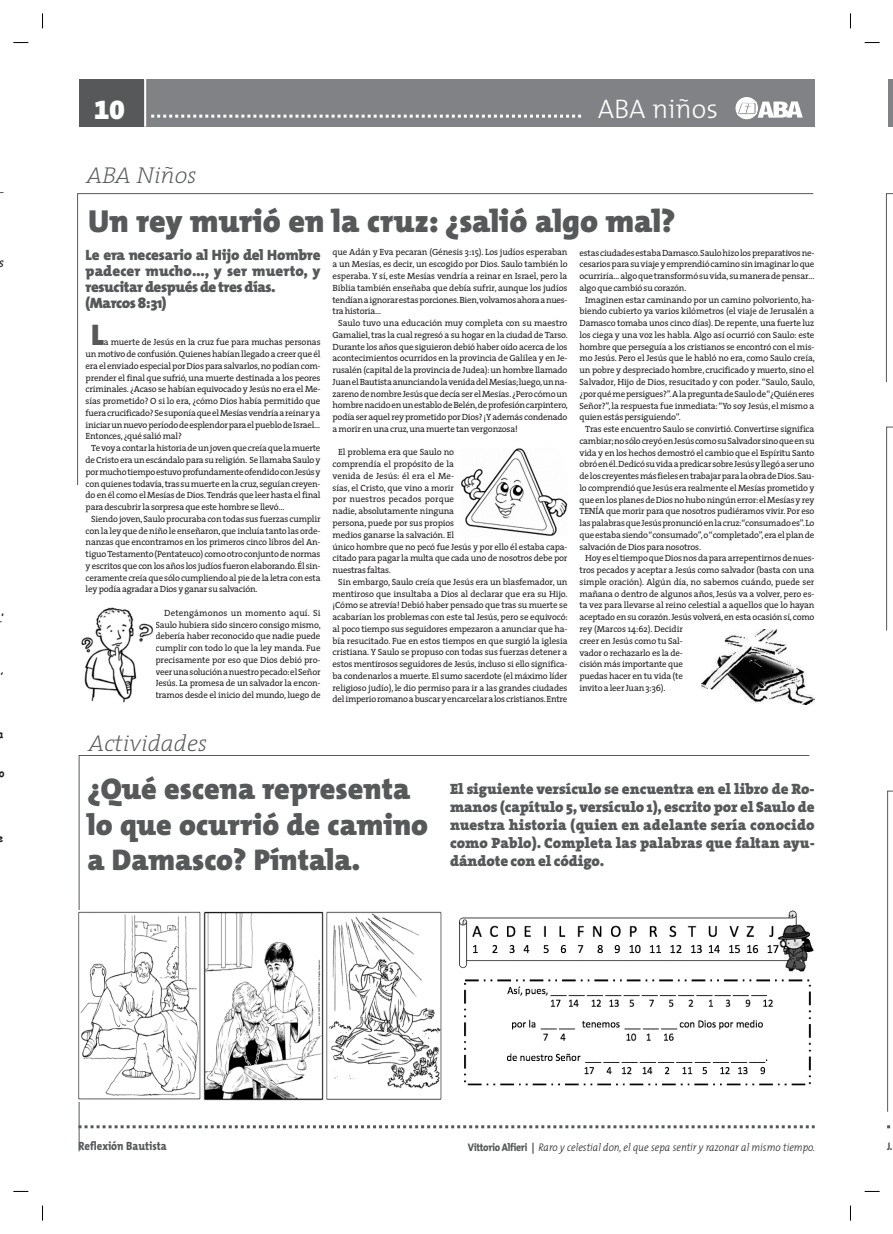
<style>
.page{position:relative;width:893px;height:1234px;background:#fff}
.page>*{position:absolute;margin:0;border:0;box-sizing:border-box;transform-origin:0 0}
.t1{font:900 32px "The Mix";color:#57585a}
.t2{font:900 30px/35px "The Mix";color:#57585a}
.t3{font:300 27px "The Mix";color:#fff}
.t4{font:27px "The Mix Black Expert";color:#fff}
.t5{font:italic 200 23px "The Serif";color:#57585a}
.t6{font:900 15px/18px "The Serif";color:#57585a;text-align:justify}
.t7{font:900 15px/16px "The Mix";letter-spacing:-.01em;color:#57585a}
.t8{font:italic 13px "The Serif";color:#231f20}
.t9{font:800 12px "The Mix";color:#57585a;scale:.89 1}
.t10{font:italic 300 11px "The Mix";color:#231f20;scale:.89 1}
.t11{font:700 11px "Comic Sans MS";color:#231f20}
.t12{font:800 11px "The Mix";color:#57585a;scale:.89 1}
.t13{font:9px/11.8px "The Serif";letter-spacing:-.02em;color:#231f20;text-align:justify}
.s1{font-weight:800;font-style:normal;color:#57585a}
</style>
<div class="page">
<div style="left:888px;top:79px;width:5px;height:47px;background:#808285"></div>
<div style="left:80px;top:79px;width:64px;height:47px;background:#57585a"></div>
<div style="left:144px;top:79px;width:670px;height:47px;background:#808285"></div>
<svg style="left:151px;top:115px;width:430px;height:3px"></svg>
<hr style="left:144px;top:79px;width:2px;height:48px;background:#fff">
<svg style="left:735px;top:97px;width:68px;height:22px"></svg>
<svg style="left:78px;top:755px;width:732px;height:397px"></svg>
<svg style="left:885px;top:193px;width:8px;height:190px"></svg>
<svg style="left:886px;top:426px;width:7px;height:205px"></svg>
<svg style="left:77px;top:193px;width:737px;height:293px"></svg>
<img style="left:79px;top:910px;width:366px;height:191px">
<img style="left:454px;top:910px;width:360px;height:189px">
<img style="left:701px;top:629px;width:113px;height:75px">
<img style="left:81px;top:607px;width:73px;height:96px">
<img style="left:461px;top:447px;width:106px;height:89px">
<svg style="left:887px;top:790px;width:6px;height:322px"></svg>
<svg style="left:13px;top:42px;width:15px;height:1px"></svg>
<svg style="left:865px;top:42px;width:15px;height:1px"></svg>
<svg style="left:14px;top:1190px;width:14px;height:1px"></svg>
<svg style="left:865px;top:1190px;width:14px;height:1px"></svg>
<svg style="left:42px;top:13px;width:1px;height:15px"></svg>
<svg style="left:42px;top:1205px;width:1px;height:15px"></svg>
<svg style="left:850px;top:13px;width:1px;height:15px"></svg>
<svg style="left:850px;top:1205px;width:1px;height:15px"></svg>
<h3 class="t8" style="left:-1px;top:251px;width:7px">s</h3>
<p class="t11" style="left:1px;top:610px;width:4px">’</p>
<p class="t11" style="left:-1px;top:661px;width:6px">,</p>
<p class="t11" style="left:-2px;top:725px;width:8px">a</p>
<p class="t11" style="left:-2px;top:765px;width:7px">o</p>
<p class="t11" style="left:-2px;top:829px;width:8px">e</p>
<h3 class="t4" style="left:94px;top:86px;width:32px">10</h3>
<h3 class="t3" style="left:598px;top:86px;width:122px">ABA niños</h3>
<h3 class="t5" style="left:86px;top:156px;width:111px">ABA Niños</h3>
<h1 class="t1" style="left:88px;top:194px;width:589px">Un rey murió en la cruz: ¿salió algo mal?</h1>
<h3 class="t7" style="left:86px;top:246px;width:237px">Le era necesario al Hijo del Hombre padecer mucho…, y ser muerto, y resucitar después de tres días. (Marcos 8:31)</h3>
<h2 class="t2" style="left:91px;top:317px;width:14px">L</h2>
<p class="t13" style="left:86px;top:336px;width:237px;text-indent:18px">a muerte de Jesús en la cruz fue para muchas personas un motivo de confusión. Quienes habían llegado a creer que él era el enviado especial por Dios para salvarlos, no podían com&shy;prender el final que sufrió, una muerte destinada a los peores criminales. ¿Acaso se habían equivocado y Jesús no era el Me&shy;sías prometido? O si lo era, ¿cómo Dios había permitido que fuera crucificado? Se suponía que el Mesías vendría a reinar y a iniciar un nuevo período de esplendor para el pueblo de Israel… Entonces, ¿qué salió mal?</p>
<p class="t13" style="left:86px;top:442px;width:237px;text-indent:6px">Te voy a contar la historia de un joven que creía que la muerte de Cristo era un escándalo para su religión. Se llamaba Saulo y por mucho tiempo estuvo profundamente ofendido con Jesús y con quienes todavía, tras su muerte en la cruz, seguían creyen&shy;do en él como el Mesías de Dios. Tendrás que leer hasta el final para descubrir la sorpresa que este hombre se llevó…</p>
<p class="t13" style="left:86px;top:512px;width:236px;text-indent:6px">Siendo joven, Saulo procuraba con todas sus fuerzas cumplir con la ley que de niño le enseñaron, que incluía tanto las orde&shy;nanzas que encontramos en los primeros cinco libros del An&shy;tiguo Testamento (Pentateuco) como otro conjunto de normas y escritos que con los años los judíos fueron elaborando. Él sin&shy;ceramente creía que sólo cumpliendo al pie de la letra con esta ley podía agradar a Dios y ganar su salvación.</p>
<p class="t13" style="left:155px;top:606px;width:167px;text-indent:9px">Detengámonos un momento aquí. Si Saulo hubiera sido sincero consigo mismo, debería haber reconocido que nadie puede cumplir con todo lo que la ley manda. Fue precisamente por eso que Dios debió pro&shy;veer una solución a nuestro pecado: el Señor Jesús. La promesa de un salvador la encon&shy;tramos desde el inicio del mundo, luego de</p>
<p class="t13" style="left:333px;top:246px;width:237px">que Adán y Eva pecaran (Génesis 3:15). Los judíos esperaban a un Mesías, es decir, un escogido por Dios. Saulo también lo esperaba. Y sí, este Mesías vendría a reinar en Israel, pero la Biblia también enseñaba que debía sufrir, aunque los judíos tendían a ignorar estas porciones. Bien, volvamos ahora a nues&shy;tra historia…</p>
<p class="t13" style="left:333px;top:317px;width:237px;text-indent:6px">Saulo tuvo una educación muy completa con su maestro Gamaliel, tras la cual regresó a su hogar en la ciudad de Tarso.<br>Durante los años que siguieron debió haber oído acerca de los acontecimientos ocurridos en la provincia de Galilea y en Je&shy;rusalén (capital de la provincia de Judea): un hombre llamado Juan el Bautista anunciando la venida del Mesías; luego, un na&shy;zareno de nombre Jesús que decía ser el Mesías. ¿Pero cómo un hombre nacido en un establo de Belén, de profesión carpintero, podía ser aquel rey prometido por Dios? ¡Y además condenado a morir en una cruz, una muerte tan vergonzosa!</p>
<p class="t13" style="left:333px;top:446px;width:236px;text-align:left;text-indent:6px">El problema era que Saulo no<br>comprendía el propósito de la<br>venida de Jesús: él era el Me-<br>sías, el Cristo, que vino a morir<br>por nuestros pecados porque<br>nadie, absolutamente ninguna<br>persona, puede por sus propios<br>medios ganarse la salvación. El<br>único hombre que no pecó fue Jesús y por ello él estaba capa&shy;citado para pagar la multa que cada uno de nosotros debe por nuestras faltas.</p>
<p class="t13" style="left:333px;top:575px;width:237px;text-align:center">Sin embargo, Saulo creía que Jesús era un blasfemador, un mentiroso que insultaba a Dios al declarar que era su Hijo. ¡Cómo se atrevía! Debió haber pensado que tras su muerte se acabarían los problemas con este tal Jesús, pero se equivocó: al poco tiempo sus seguidores empezaron a anunciar que ha&shy;bía resucitado. Fue en estos tiempos en que surgió la iglesia cristiana. Y Saulo se propuso con todas sus fuerzas detener a estos mentirosos seguidores de Jesús, incluso si ello significa&shy;ba condenarlos a muerte. El sumo sacerdote (el máximo líder religioso judío), le dio permiso para ir a las grandes ciudades del imperio romano a buscar y encarcelar a los cristianos. Entre</p>
<p class="t13" style="left:579px;top:246px;width:236px">estas ciudades estaba Damasco. Saulo hizo los preparativos ne&shy;cesarios para su viaje y emprendió camino sin imaginar lo que ocurriría… algo que transformó su vida, su manera de pensar… algo que cambió su corazón.</p>
<p class="t13" style="left:579px;top:293px;width:237px;text-indent:6px">Imaginen estar caminando por un camino polvoriento, ha&shy;biendo cubierto ya varios kilómetros (el viaje de Jerusalén a Damasco tomaba unos cinco días). De repente, una fuerte luz los ciega y una voz les habla. Algo así ocurrió con Saulo: este hombre que perseguía a los cristianos se encontró con el mis&shy;mo Jesús. Pero el Jesús que le habló no era, como Saulo creía, un pobre y despreciado hombre, crucificado y muerto, sino el Salvador, Hijo de Dios, resucitado y con poder. “Saulo, Saulo, ¿por qué me persigues?”. A la pregunta de Saulo de “¿Quién eres Señor?”, la respuesta fue inmediata: “Yo soy Jesús, el mismo a quien estás persiguiendo”.</p>
<p class="t13" style="left:579px;top:423px;width:237px;text-indent:6px">Tras este encuentro Saulo se convirtió. Convertirse significa cambiar; no sólo creyó en Jesús como su Salvador sino que en su vida y en los hechos demostró el cambio que el Espíritu Santo obró en él. Dedicó su vida a predicar sobre Jesús y llegó a ser uno de los creyentes más fieles en trabajar para la obra de Dios. Sau&shy;lo comprendió que Jesús era realmente el Mesías prometido y que en los planes de Dios no hubo ningún error: el Mesías y rey TENÍA que morir para que nosotros pudiéramos vivir. Por eso las palabras que Jesús pronunció en la cruz: “consumado es”. Lo que estaba siendo “consumado”, o “completado”, era el plan de salvación de Dios para nosotros.</p>
<p class="t13" style="left:579px;top:552px;width:237px;text-align:left;text-indent:6px">Hoy es el tiempo que Dios nos da para arrepentirnos de nues&shy;tros pecados y aceptar a Jesús como salvador (basta con una simple oración). Algún día, no sabemos cuándo, puede ser mañana o dentro de algunos años, Jesús va a volver, pero es&shy;ta vez para llevarse al reino celestial a aquellos que lo hayan aceptado en su corazón. Jesús volverá, en esta ocasión sí, como rey (Marcos 14:62). Decidir<br>creer en Jesús como tu Sal-<br>vador o rechazarlo es la de-<br>cisión más importante que<br>puedas hacer en tu vida (te<br>invito a leer Juan 3:36).</p>
<h3 class="t5" style="left:88px;top:724px;width:120px">Actividades</h3>
<h2 class="t2" style="left:88px;top:771px;width:342px">¿Qué escena representa lo que ocurrió de camino a Damasco? Píntala.</h2>
<h3 class="t6" style="left:450px;top:779px;width:366px">El siguiente versículo se encuentra en el libro de Ro&shy;manos (capítulo 5, versículo 1), escrito por el Saulo de nuestra historia (quien en adelante sería conocido como Pablo). Completa las palabras que faltan ayu&shy;dándote con el código.</h3>
<h3 class="t9" style="left:79px;top:1135px;width:101px">Reflexión Bautista</h3>
<p class="t10" style="left:468px;top:1137px;width:392px"><span class="s1">Vittorio Alfieri |</span> Raro y celestial don, el que sepa sentir y razonar al mismo tiempo.</p>
<p class="t12" style="left:887px;top:1136px;width:8px">J.</p>
</div>
